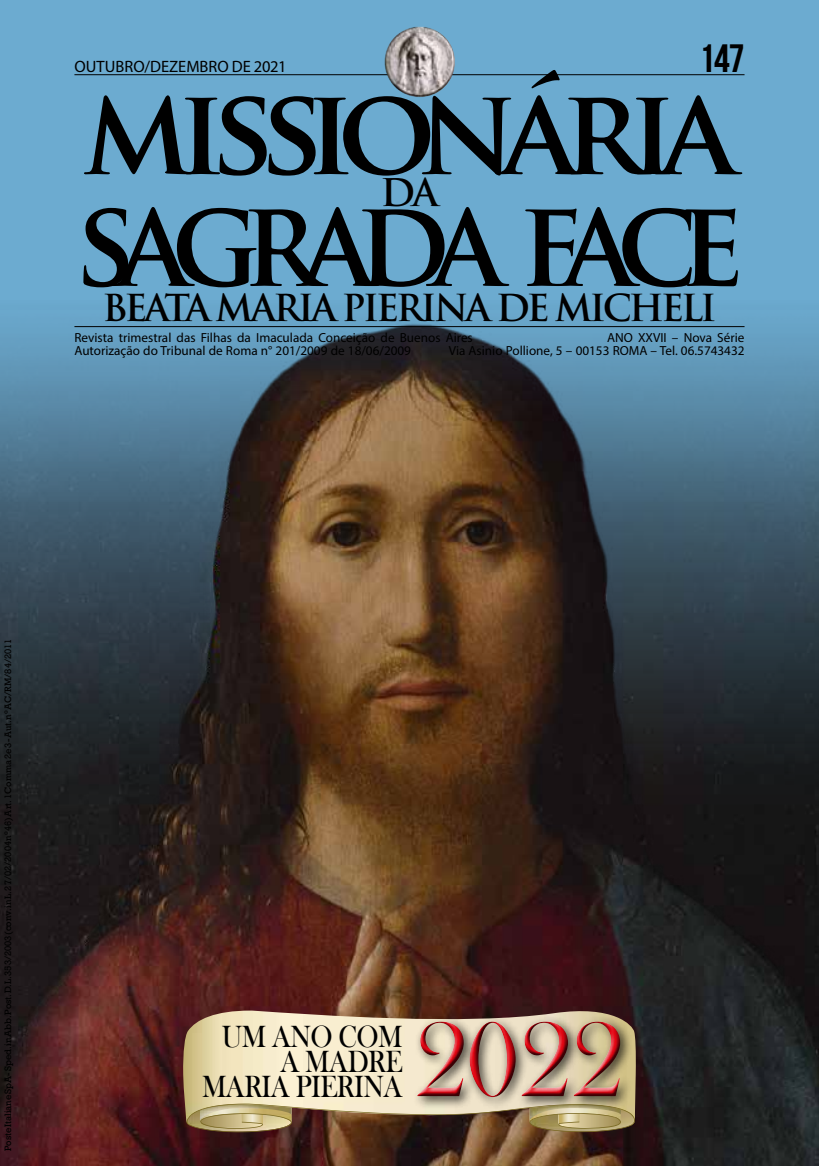
<style>
.page{position:relative;width:819px;height:1166px;background:#fff}
.page>*{position:absolute;margin:0;border:0;box-sizing:border-box;transform-origin:0 0}
.t1{font:700 119.17px/111.6px "Trajan Pro";letter-spacing:-.16em;color:#000}
.t2{font:110.42px "Bask Old Face";color:#e30613}
.t3{font:39.55px "Bebas Neue";color:#000}
.t4{font:700 37.1px "Trajan Pro";color:#000}
.t5{font:700 36.23px "Trajan Pro";letter-spacing:-.08em;color:#000}
.t6{font:31.5px/25px "Bask Old Face";letter-spacing:-.02em;color:#000;text-align:right;scale:.87 1}
.t7{font:16.45px "Myriad Pro";color:#000}
.t8{font:13.12px "Myriad Pro";color:#000}
.t9{font:8.75px "Rockwell";color:#000}
</style>
<div class="page">
<img style="left:0;top:0;width:819px;height:1166px">
<hr style="left:74px;top:74px;width:670px;height:1px;background:#000">
<img style="left:384px;top:26px;width:71px;height:71px;border-radius:35px">
<hr style="left:74px;top:326px;width:670px;height:1px;background:#000">
<img style="left:183px;top:1004px;width:453px;height:118px">
<img style="left:186px;top:1103px;width:449px;height:29px">
<div style="left:412px;top:1015px;width:221px;height:95px;background:#000;opacity:.75"></div>
<div style="left:413px;top:1016px;width:210px;height:82px;background:#fff;opacity:.75"></div>
<div style="left:413px;top:1021px;width:211px;height:80px;background:#000;opacity:.75"></div>
<h3 class="t3" style="left:699px;top:37px;width:47px">147</h3>
<p class="t7" style="left:75px;top:57px;width:213px">OUTUBRO/DEZEMBRO DE 2021</p>
<h1 class="t1" style="left:74px;top:76px;width:671px">missionária<br>Sagrada Face</h1>
<h3 class="t4" style="left:380px;top:169px;width:59px">DA</h3>
<h3 class="t5" style="left:102px;top:285px;width:615px">BEATA MARIA PIERINA DE MICHELI</h3>
<p class="t8" style="left:74px;top:329px;width:400px">Revista trimestral das Filhas da Imaculada Conceição de Buenos Aires</p>
<p class="t8" style="left:607px;top:329px;width:139px">ANO XXVII – Nova Série</p>
<p class="t8" style="left:74px;top:343px;width:338px">Autorização do Tribunal de Roma n° 201/2009 de 18/06/2009</p>
<p class="t8" style="left:449px;top:343px;width:297px">Via Asinio Pollione, 5 – 00153 ROMA – Tel. 06.5743432</p>
<p class="t9" style="left:2px;top:1151px;width:514px;rotate:-90deg">Poste Italiane SpA - Sped. in Abb. Post. D.L. 353/2003 (conv. in L. 27/02/2004 n° 46) Art. 1 Comma 2 e 3 - Aut. n° AC/RM/84/2011</p>
<h3 class="t6" style="left:202px;top:1025px;width:232px">UM ANO COM<br>A MADRE<br>MARIA PIERINA</h3>
<h2 class="t2" style="left:413px;top:999px;width:212px">2022</h2>
</div>
